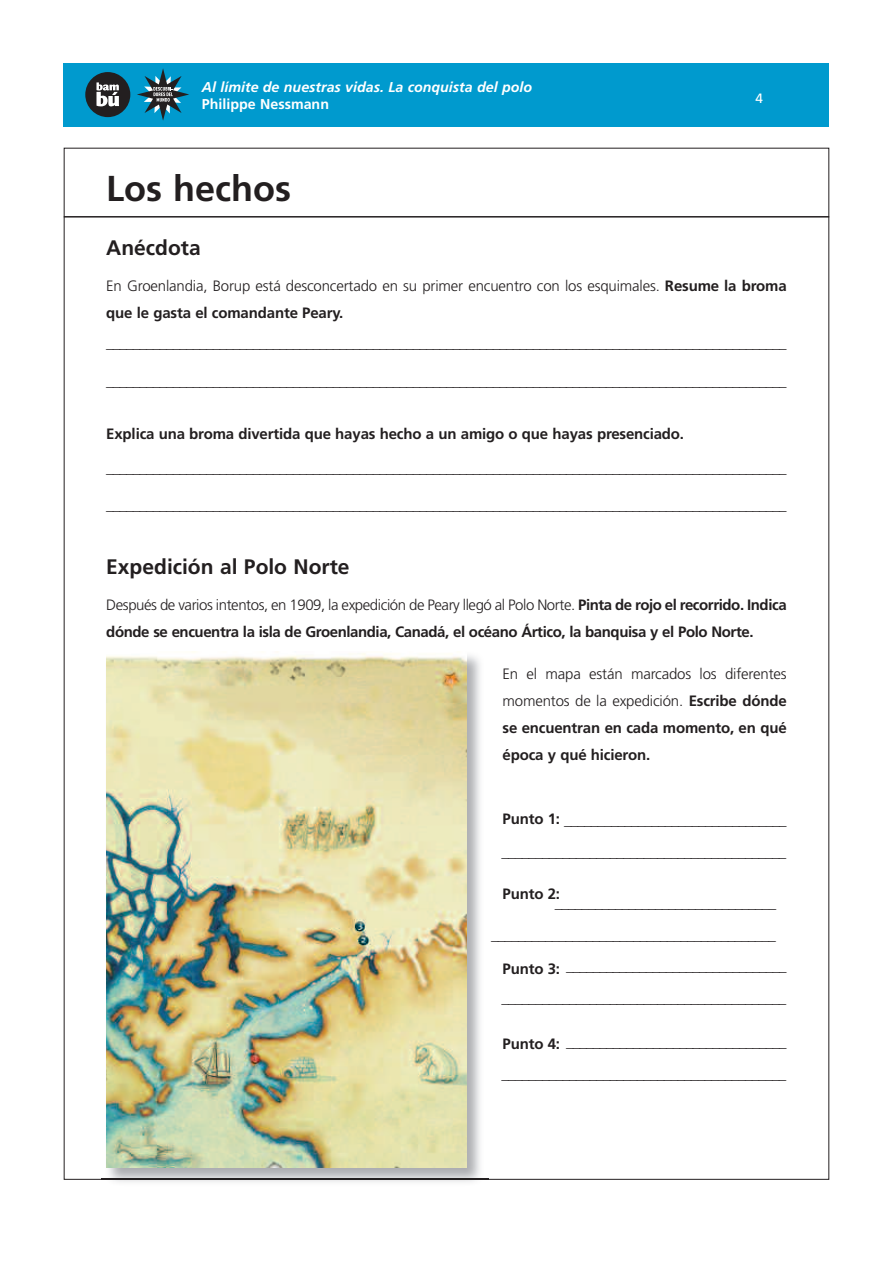
<style>
.page{position:relative;width:893px;height:1263px;background:#fff}
.page>*{position:absolute;margin:0;border:0;box-sizing:border-box;transform-origin:0 0}
.t1{font:700 36px "Frutiger";color:#231f20}
.t2{font:700 21px "Frutiger";color:#231f20}
.t3{font:300 15px/27px "Frutiger";letter-spacing:-.01em;color:#231f20}
.t4{font:700 15px/27px "Frutiger";letter-spacing:-.01em;color:#231f20;text-align:justify}
.t5{font:700 15px/27px "Frutiger";letter-spacing:-.03em;color:#231f20}
.t6{font:italic 700 14.25px "Frutiger";color:#fff}
.t7{font:700 14.25px "Frutiger";color:#fff}
.t8{font:13.5px "Frutiger";color:#fff}
.s1{font-weight:700}
.s2{font-weight:300}
</style>
<div class="page">
<div style="left:64px;top:64px;width:765px;height:63px;background:#009ace"></div>
<div style="left:85px;top:72px;width:45px;height:45px;background:#231f20;border-radius:50%"></div>
<svg style="left:96px;top:82px;width:23px;height:24px"></svg>
<svg style="left:137px;top:68px;width:52px;height:53px"></svg>
<hr style="left:64px;top:216px;width:765px;height:2px;background:#231f20">
<img style="left:102px;top:651px;width:387px;height:531px">
<img style="left:102px;top:1179px;width:387px;height:1px">
<img style="left:106px;top:652px;width:360px;height:515px">
<p class="t6" style="left:202px;top:81px;width:332px">Al límite de nuestras vidas. La conquista del polo</p>
<p class="t7" style="left:202px;top:99px;width:129px">Philippe Nessmann</p>
<h1 class="t1" style="left:106px;top:174px;width:186px">Los hechos</h1>
<p class="t8" style="left:755px;top:92px;width:9px">4</p>
<h2 class="t2" style="left:106px;top:239px;width:96px">Anécdota</h2>
<p class="t3" style="left:106px;top:273px;width:682px">En Groenlandia, Borup está desconcertado en su primer encuentro con los esquimales. <span class="s1">Resume la broma que le gasta el comandante Peary.</span></p>
<p class="t3" style="left:106px;top:331px;width:682px">______________________________________________________________________________________________________</p>
<p class="t3" style="left:106px;top:368px;width:682px">______________________________________________________________________________________________________</p>
<p class="t4" style="left:106px;top:421px;width:579px">Explica una broma divertida que hayas hecho a un amigo o que hayas presenciado.</p>
<p class="t3" style="left:106px;top:455px;width:682px">______________________________________________________________________________________________________</p>
<p class="t3" style="left:106px;top:493px;width:682px">______________________________________________________________________________________________________</p>
<h2 class="t2" style="left:106px;top:558px;width:245px">Expedición al Polo Norte</h2>
<p class="t5" style="left:106px;top:592px;width:682px"><span class="s2">Después de varios intentos, en 1909, la expedición de Peary llegó al Polo Norte.</span> Pinta de rojo el recorrido. Indica dónde se encuentra la isla de Groenlandia, Canadá, el océano Ártico, la banquisa y el Polo Norte.</p>
<p class="t4" style="left:502px;top:661px;width:286px"><span class="s2">En el mapa están marcados los diferentes momentos de la expedición.</span> Escribe dónde se encuentran en cada momento, en qué época y qué hicieron.</p>
<p class="t3" style="left:502px;top:808px;width:286px"><span class="s1">Punto 1:</span> _________________________________</p>
<p class="t3" style="left:502px;top:840px;width:286px">__________________________________________</p>
<p class="t4" style="left:502px;top:882px;width:59px">Punto 2:</p>
<p class="t3" style="left:555px;top:890px;width:223px">_________________________________</p>
<p class="t3" style="left:491px;top:922px;width:286px">__________________________________________</p>
<p class="t3" style="left:566px;top:954px;width:222px">_________________________________</p>
<p class="t3" style="left:502px;top:986px;width:286px">__________________________________________</p>
<p class="t4" style="left:502px;top:957px;width:59px">Punto 3:</p>
<p class="t4" style="left:502px;top:1032px;width:59px">Punto 4:</p>
<p class="t3" style="left:502px;top:1027px;width:287px;line-height:32px;text-align:right">_________________________________ __________________________________________</p>
</div>
